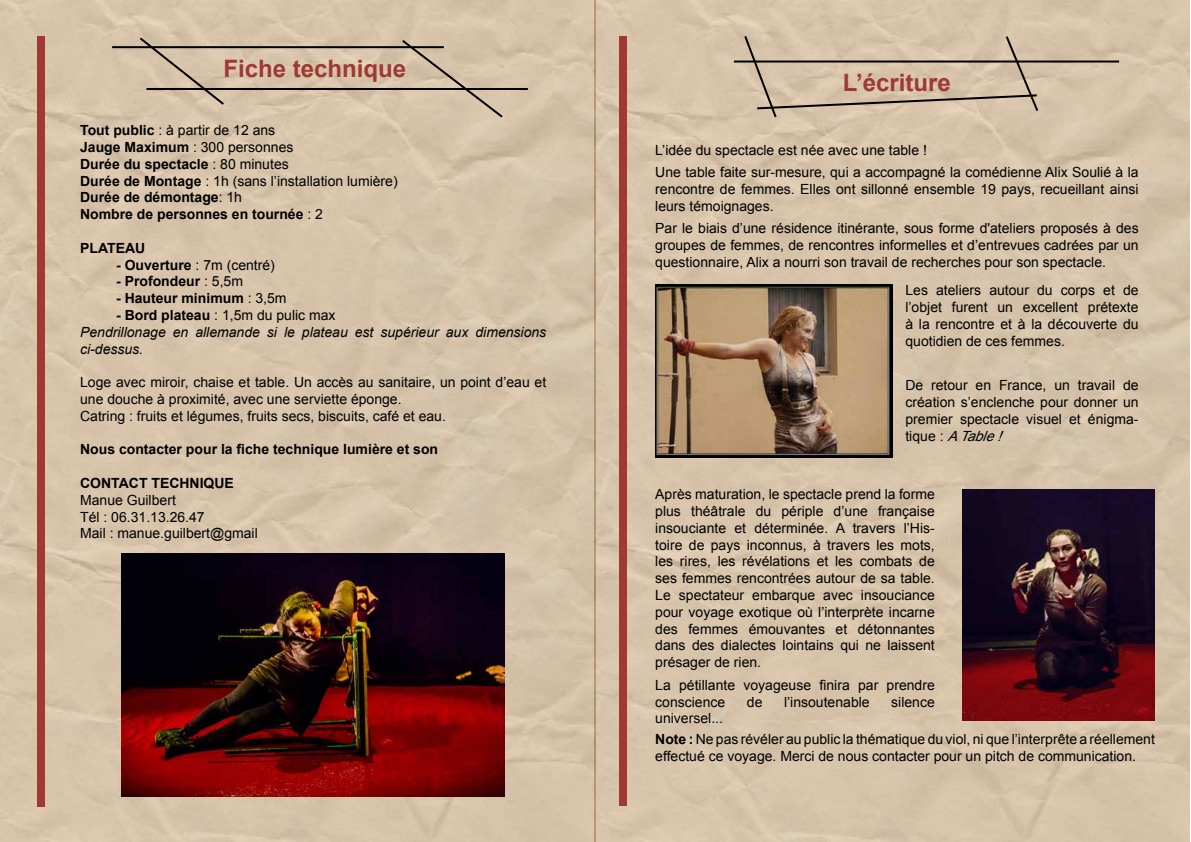
<style>
.page{position:relative;width:1191px;height:842px;background:#fff}
.page>*{position:absolute;margin:0;border:0;box-sizing:border-box;transform-origin:0 0}
.t1{font:700 24px "Arial";color:#9e3a33}
.t2{font:14px/16.8px "Arial";color:#000}
.t3{font:700 14px/16.8px "Arial";color:#000}
.t4{font:italic 14px/16.8px "Arial";color:#000}
.s1{font-weight:400}
.s2{font-weight:700}
.s3{font-weight:700;font-style:normal}
.s4{font-style:normal}
.s5{font-style:italic}
</style>
<div class="page">
<img style="left:1px;top:0;width:1188px;height:842px">
<hr style="left:734px;top:61px;width:385px;height:2px;background:#000">
<svg style="left:742px;top:34px;width:298px;height:86px;background:#cbb8a0"></svg>
<div style="left:619px;top:36px;width:7px;height:770px;background:#9e3a33"></div>
<img style="left:655px;top:285px;width:237px;height:173px">
<img style="left:962px;top:489px;width:193px;height:231px">
<svg style="left:138px;top:36px;width:88px;height:71px;background:#cfbca4"></svg>
<hr style="left:112px;top:46px;width:332px;height:2px;background:#000">
<hr style="left:146px;top:88px;width:382px;height:2px;background:#000">
<svg style="left:400px;top:38px;width:105px;height:82px;background:#c9b79f"></svg>
<div style="left:38px;top:36px;width:7px;height:770px;background:#9e3a33"></div>
<img style="left:122px;top:553px;width:382px;height:243px">
<h1 class="t1" style="left:223px;top:53px;width:184px">Fiche technique</h1>
<p class="t3" style="left:80px;top:122px;width:319px">Tout public <span class="s1">: à partir de 12 ans<br></span>Jauge Maximum <span class="s1">: 300 personnes<br></span>Durée du spectacle <span class="s1">: 80 minutes<br></span>Durée de Montage <span class="s1">: 1h (sans l’installation lumière)<br></span>Durée de démontage<span class="s1">: 1h<br></span>Nombre de personnes en tournée <span class="s1">: 2</span></p>
<p class="t3" style="left:80px;top:240px;width:67px">PLATEAU</p>
<p class="t2" style="left:116px;top:256px;width:160px"><span class="s2">- Ouverture</span> : 7m (centré)</p>
<p class="t3" style="left:116px;top:274px;width:128px">- Profondeur <span class="s1">: 5,5m</span></p>
<p class="t3" style="left:116px;top:290px;width:172px">- Hauteur minimum <span class="s1">: 3,5m</span></p>
<p class="t4" style="left:80px;top:307px;width:467px;text-indent:36px"><span class="s3">- Bord plateau</span> <span class="s4">: 1,5m du pulic max<br></span>Pendrillonage en allemande si le plateau est supérieur aux dimensions ci-dessus.</p>
<p class="t2" style="left:80px;top:374px;width:467px">Loge avec miroir, chaise et table. Un accès au sanitaire, un point d’eau et une douche à proximité, avec une serviette éponge.<br>Catring : fruits et légumes, fruits secs, biscuits, café et eau.</p>
<p class="t3" style="left:80px;top:442px;width:359px">Nous contacter pour la fiche technique lumière et son</p>
<p class="t3" style="left:80px;top:475px;width:155px">CONTACT TECHNIQUE</p>
<p class="t2" style="left:80px;top:492px;width:179px">Manue Guilbert<br>Tél : 06.31.13.26.47<br>Mail : manue.guilbert@gmail</p>
<h1 class="t1" style="left:843px;top:67px;width:110px">L’écriture</h1>
<p class="t2" style="left:655px;top:139px;width:485px;line-height:22.5px">L’idée du spectacle est née avec une table !<br>Une table faite sur-mesure, qui a accompagné la comédienne Alix Soulié à la</p>
<p class="t2" style="left:655px;top:181px;width:485px">rencontre de femmes. Elles ont sillonné ensemble 19 pays, recueillant ainsi leurs témoignages.</p>
<p class="t2" style="left:655px;top:220px;width:485px;text-align:justify">Par le biais d’une résidence itinérante, sous forme d'ateliers proposés à des groupes de femmes, de rencontres informelles et d’entrevues cadrées par un questionnaire, Alix a nourri son travail de recherches pour son spectacle.</p>
<p class="t2" style="left:905px;top:282px;width:235px;text-align:justify">Les ateliers autour du corps et de l’objet furent un excellent prétexte à la rencontre et à la découverte du quotidien de ces femmes.</p>
<p class="t2" style="left:905px;top:377px;width:235px;text-align:justify">De retour en France, un travail de création s’enclenche pour donner un premier spectacle visuel et énigma&shy;t i q u e : <span class="s5">ATable!</span></p>
<p class="t2" style="left:655px;top:486px;width:281px;text-align:justify">Après maturation, le spectacle prend la forme plus théâtrale du périple d’une française insouciante et déterminée. A travers l’His&shy;toire de pays inconnus, à travers les mots, les rires, les révélations et les combats de ses femmes rencontrées autour de sa table.<br>Le spectateur embarque avec insouciance pour voyage exotique où l’interprète incarne des femmes émouvantes et détonnantes dans des dialectes lointains qui ne laissent présager de rien.</p>
<p class="t2" style="left:655px;top:676px;width:281px">La pétillante voyageuse finira par prendre conscience</p>
<p class="t2" style="left:747px;top:693px;width:17px">de</p>
<p class="t2" style="left:784px;top:693px;width:87px">l’insoutenable</p>
<p class="t2" style="left:891px;top:693px;width:45px">silence</p>
<p class="t2" style="left:655px;top:710px;width:69px">universel...</p>
<p class="t2" style="left:655px;top:731px;width:501px"><span class="s2">Note :</span> Ne pas révéler au public la thématique du viol, ni que l’interprête a réellement effectué ce voyage. Merci de nous contacter pour un pitch de communication.</p>
</div>
